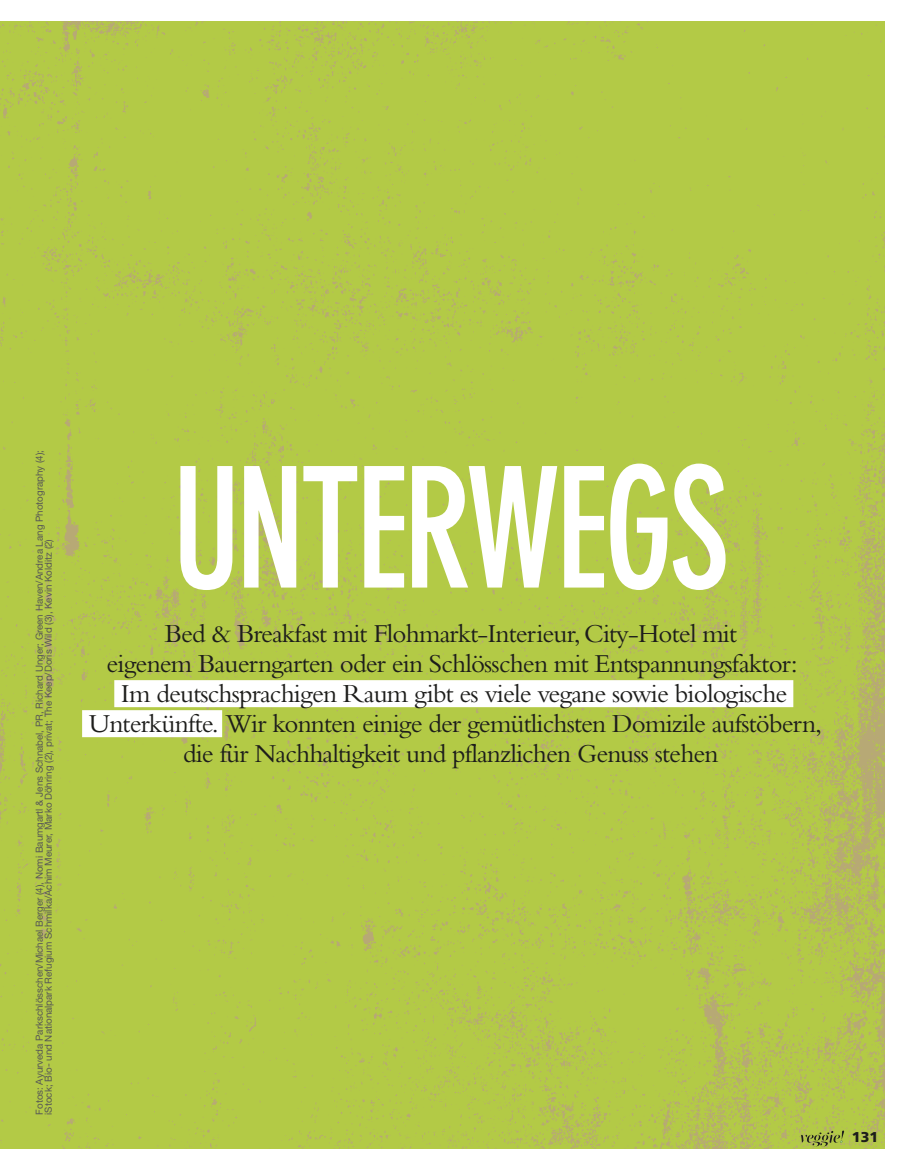
<style>
.page{position:relative;width:906px;height:1170px;background:#fff}
.page>*{position:absolute;margin:0;border:0;box-sizing:border-box;transform-origin:0 0}
.t1{font:700 condensed 165px "DIN Neuzeit Grotesk LT";letter-spacing:-.03em;color:#fff;scale:.9 1}
.t2{font:27px/30px "Bembo";letter-spacing:-.03em;color:#1d1d1b;text-align:center}
.t3{font:900 14.25px "Frutiger LT";color:#1d1d1b}
.t4{font:9.75px/9px "Helvetica Neue LT";color:#575756}
</style>
<div class="page">
<img style="left:0;top:21px;width:884px;height:1127px">
<div style="left:114px;top:680px;width:679px;height:27px;background:#fff"></div>
<div style="left:82px;top:710px;width:140px;height:27px;background:#fff"></div>
<svg style="left:799px;top:1130px;width:45px;height:16px"></svg>
<p class="t4" style="left:35px;top:1114px;width:666px;rotate:-90deg">Fotos: Ayurveda Parkschlösschen/Michael Berger (4), Nomi Baumgartl &amp; Jens Schnabel, PR, Richard Unger; Green Haven/Andrea Lang Photography (4); iStock; Bio- und Nationalpark Refugium Schmilka/Achim Meurer, Marko Döhring (2), privat; The Keep/Doris Wild (3), Kevin Kolditz (2)</p>
<h1 class="t1" style="left:172px;top:433px;width:620px">UNTERWEGS</h1>
<p class="t2" style="left:89px;top:618px;width:735px">Bed &amp; Breakfast mit Flohmarkt-Interieur, City-Hotel mit<br>eigenem Bauerngarten oder ein Schlösschen mit Entspannungsfaktor:<br>Im deutschsprachigen Raum gibt es viele vegane sowie biologische Unterkünfte. Wir konnten einige der gemütlichsten Domizile aufstöbern, die für Nachhaltigkeit und pflanzlichen Genuss stehen</p>
<p class="t3" style="left:852px;top:1128px;width:28px">131</p>
</div>
